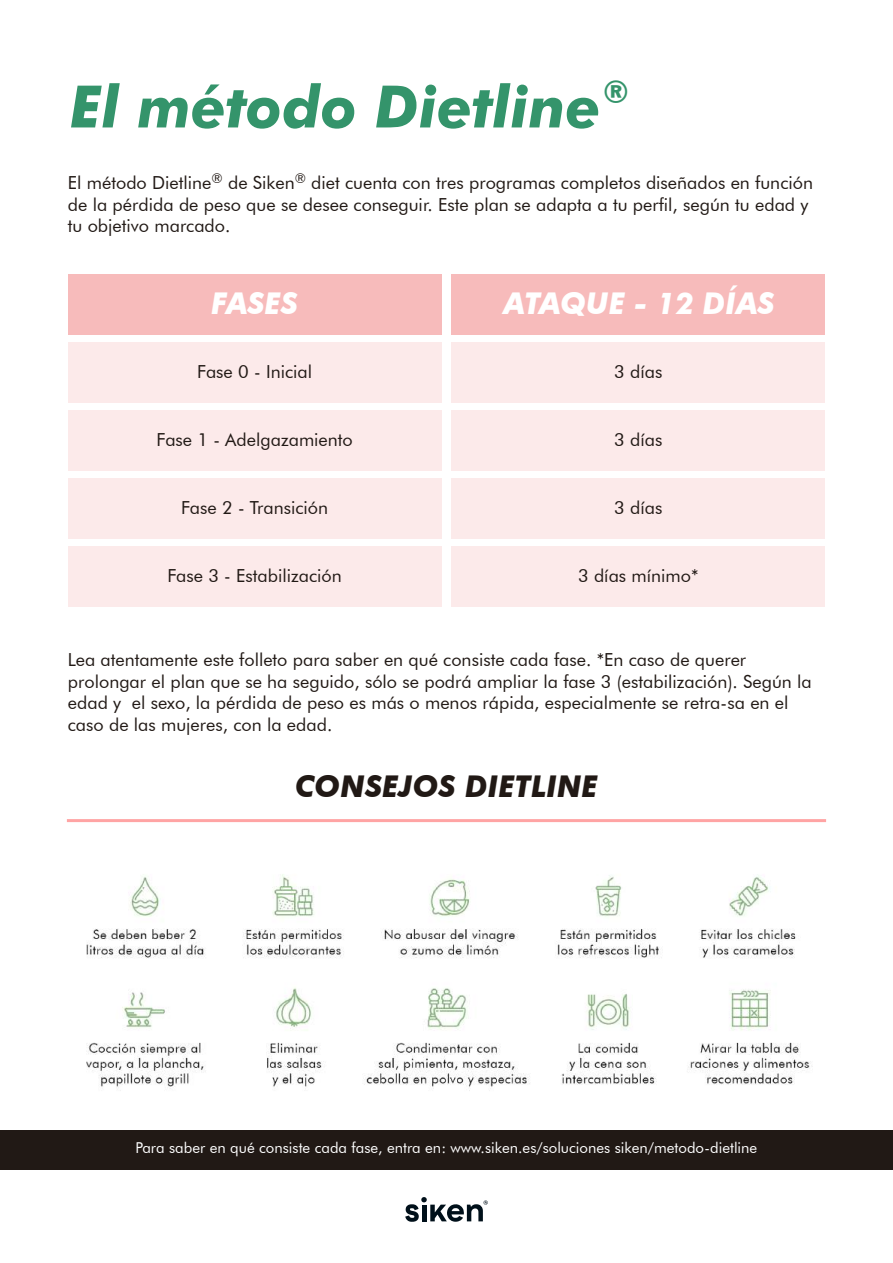
<style>
.page{position:relative;width:893px;height:1263px;background:#fff}
.page>*{position:absolute;margin:0;border:0;box-sizing:border-box;transform-origin:0 0}
.t1{font:italic 700 58.5px "Futura BT";color:#34946b}
.t2{font:italic 700 30.9px "Futura BT";color:#34946b}
.t3{font:italic 700 30px "Futura BT";color:#fff}
.t4{font:italic 700 30px "Futura BT";color:#211915}
.t5{font:18px/21.6px "Futura BT";color:#211915}
.t6{font:15px "Futura BT";color:#fff}
</style>
<div class="page">
<img style="left:86px;top:874px;width:727px;height:217px">
<div style="left:0;top:1130px;width:893px;height:40px;background:#211915"></div>
<div style="left:68px;top:274px;width:373px;height:61px;background:#f7bbbb"></div>
<div style="left:451px;top:274px;width:374px;height:61px;background:#f7bbbb"></div>
<div style="left:68px;top:342px;width:373px;height:61px;background:#fceaea"></div>
<div style="left:451px;top:342px;width:374px;height:61px;background:#fceaea"></div>
<div style="left:68px;top:410px;width:373px;height:61px;background:#fceaea"></div>
<div style="left:451px;top:410px;width:374px;height:61px;background:#fceaea"></div>
<div style="left:68px;top:478px;width:373px;height:60px;background:#fceaea"></div>
<div style="left:451px;top:478px;width:374px;height:60px;background:#fceaea"></div>
<div style="left:68px;top:546px;width:373px;height:60px;background:#fceaea"></div>
<div style="left:451px;top:546px;width:374px;height:60px;background:#fceaea"></div>
<svg style="left:405px;top:1197px;width:83px;height:25px"></svg>
<hr style="left:67px;top:819px;width:759px;height:3px;background:#ffa4a4">
<h2 class="t2" style="left:603px;top:73px;width:27px">®</h2>
<h1 class="t1" style="left:70px;top:71px;width:532px">El método Dietline</h1>
<p class="t5" style="left:68px;top:172px;width:747px">El método Dietline<sup>®</sup> de Siken<sup>®</sup> diet cuenta con tres programas completos diseñados en función de la pérdida de peso que se desee conseguir. Este plan se adapta a tu perfil, según tu edad y tu objetivo marcado.</p>
<h3 class="t3" style="left:211px;top:285px;width:89px">FASES</h3>
<h3 class="t3" style="left:504px;top:285px;width:273px">ATAQUE - 12 DÍAS</h3>
<p class="t5" style="left:197px;top:361px;width:116px">Fase 0 - Inicial</p>
<p class="t5" style="left:614px;top:361px;width:50px">3 días</p>
<p class="t5" style="left:157px;top:429px;width:198px">Fase 1 - Adelgazamiento</p>
<p class="t5" style="left:614px;top:429px;width:50px">3 días</p>
<p class="t5" style="left:181px;top:497px;width:149px">Fase 2 - Transición</p>
<p class="t5" style="left:614px;top:496px;width:50px">3 días</p>
<p class="t5" style="left:167px;top:564px;width:176px">Fase 3 - Estabilización</p>
<p class="t5" style="left:578px;top:564px;width:122px">3 días mínimo*</p>
<p class="t5" style="left:68px;top:649px;width:745px">Lea atentamente este folleto para saber en qué consiste cada fase. *En caso de querer prolongar el plan que se ha seguido, sólo se podrá ampliar la fase 3 (estabilización). Según la edad y el sexo, la pérdida de peso es más o menos rápida, especialmente se retra-sa en el caso de las mujeres, con la edad.</p>
<h3 class="t4" style="left:295px;top:768px;width:304px">CONSEJOS DIETLINE</h3>
<p class="t6" style="left:136px;top:1139px;width:623px">Para saber en qué consiste cada fase, entra en: www.siken.es/soluciones siken/metodo-dietline</p>
</div>
